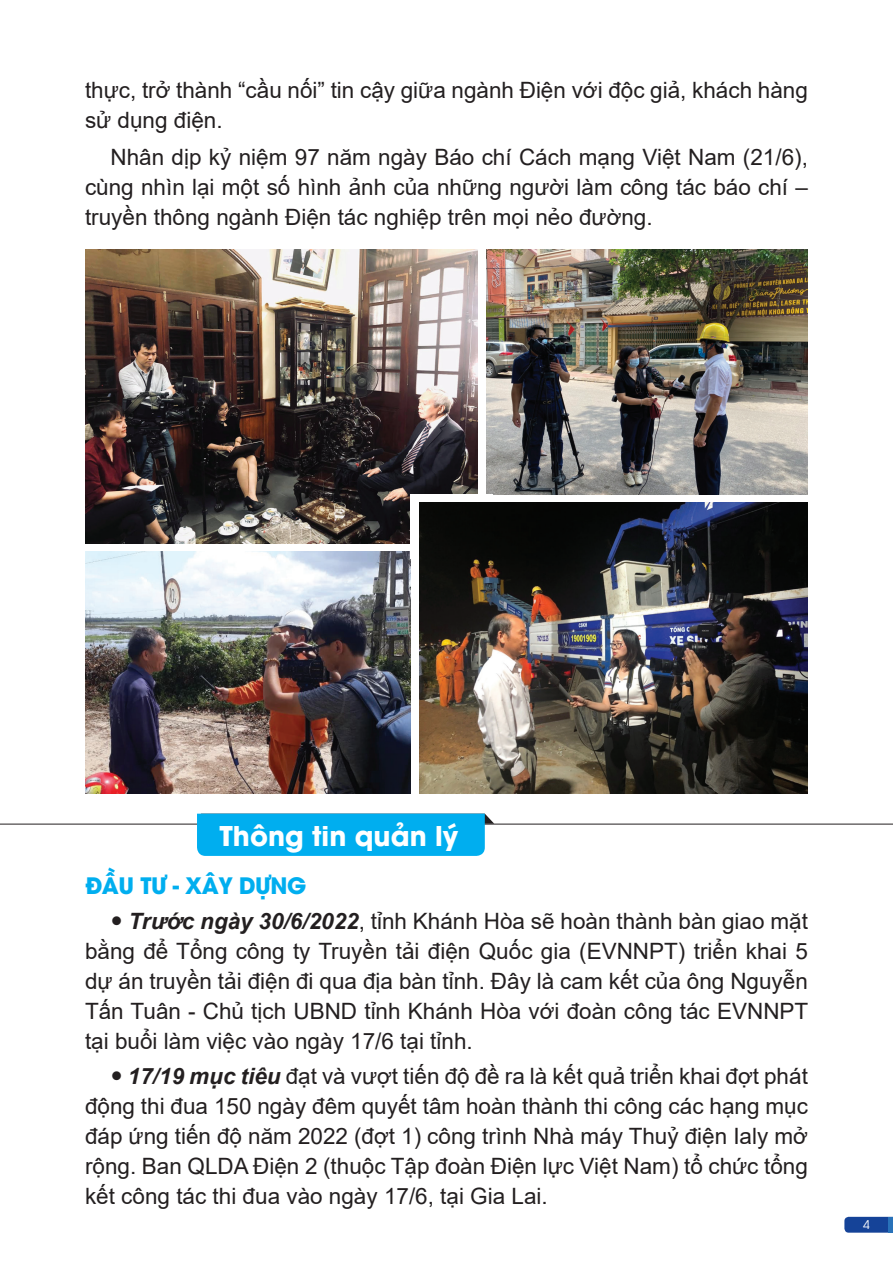
<style>
.page{position:relative;width:893px;height:1263px;background:#fff}
.page>*{position:absolute;margin:0;border:0;box-sizing:border-box;transform-origin:0 0}
.t1{font:700 27px "UTM Avo";color:#fff}
.t2{font:22.5px/30px "Arial";color:#231f20;text-align:justify}
.t3{font:700 22.5px "UTM Avo";letter-spacing:-.02em;color:#00aeef}
.t4{font:12px "UTM Avo";color:#fff}
.s1{font-weight:700;font-style:italic}
</style>
<div class="page">
<svg style="left:844px;top:1217px;width:45px;height:16px"></svg>
<hr style="left:889px;top:1217px;width:4px;height:16px;background:#2972b9">
<hr style="left:0;top:824px;width:893px;height:1px;background:#231f20">
<div style="left:197px;top:814px;width:297px;height:42px;background:#00aeef"></div>
<img style="left:486px;top:249px;width:321px;height:246px">
<img style="left:85px;top:552px;width:325px;height:242px">
<img style="left:85px;top:249px;width:392px;height:294px">
<div style="left:410px;top:495px;width:82px;height:64px;background:#fff"></div>
<img style="left:419px;top:503px;width:389px;height:291px">
<p class="t2" style="left:85px;top:75px;width:724px">thực, trở thành “cầu nối” tin cậy giữa ngành Điện với độc giả, khách hàng sử dụng điện.</p>
<p class="t2" style="left:85px;top:142px;width:724px;text-indent:26px">Nhân dịp kỷ niệm 97 năm ngày Báo chí Cách mạng Việt Nam (21/6), cùng nhìn lại một số hình ảnh của những người làm công tác báo chí – truyền thông ngành Điện tác nghiệp trên mọi nẻo đường.</p>
<p class="t1" style="left:219px;top:813px;width:240px">Thông tin quản lý</p>
<p class="t3" style="left:85px;top:867px;width:223px">Đầu tư - Xây dựng</p>
<p class="t2" style="left:85px;top:906px;width:725px;text-indent:44px"><span class="s1">Trước ngày 30/6/2022</span>, tỉnh Khánh Hòa sẽ hoàn thành bàn giao mặt bằng để Tổng công ty Truyền tải điện Quốc gia (EVNNPT) triển khai 5 dự án truyền tải điện đi qua địa bàn tỉnh. Đây là cam kết của ông Nguyễn Tấn Tuân - Chủ tịch UBND tỉnh Khánh Hòa với đoàn công tác EVNNPT tại buổi làm việc vào ngày 17/6 tại tỉnh.</p>
<p class="t2" style="left:85px;top:1061px;width:724px;text-indent:43px"><span class="s1">17/19 mục tiêu</span> đạt và vượt tiến độ đề ra là kết quả triển khai đợt phát động thi đua 150 ngày đêm quyết tâm hoàn thành thi công các hạng mục đáp ứng tiến độ năm 2022 (đợt 1) công trình Nhà máy Thuỷ điện Ialy mở rộng. Ban QLDA Điện 2 (thuộc Tập đoàn Điện lực Việt Nam) tổ chức tổng kết công tác thi đua vào ngày 17/6, tại Gia Lai.</p>
<p class="t4" style="left:863px;top:1215px;width:8px">4</p>
</div>
